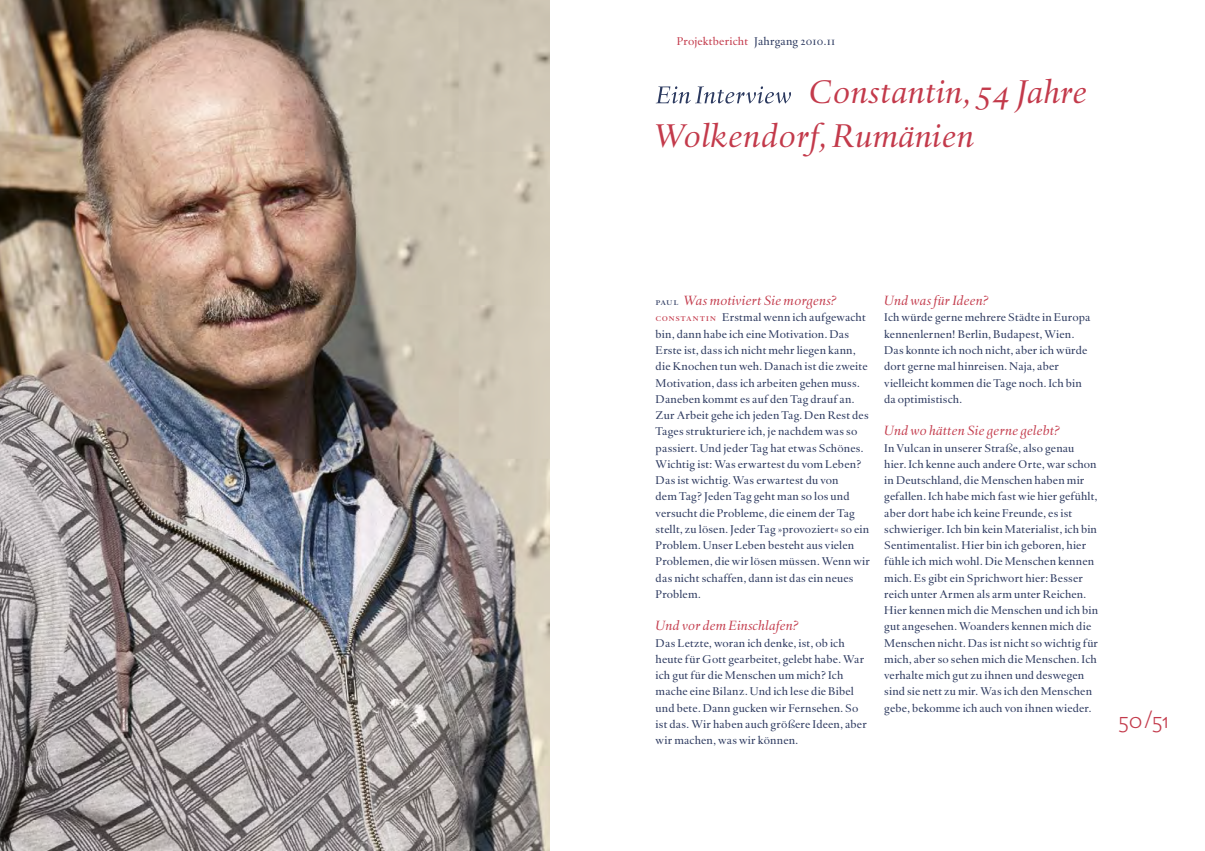
<style>
.page{position:relative;width:1205px;height:851px;background:#fff}
.page>*{position:absolute;margin:0;border:0;box-sizing:border-box;transform-origin:0 0}
.t1{font:italic 33.75px/43.8px "DTL Haarlemmer SD";letter-spacing:.02em;color:#c33a4b}
.t2{font:22.25px "DTL Nobel ST Light";color:#c33a4b}
.t3{font:italic 13.75px "DTL Haarlemmer SD";letter-spacing:.015em;color:#c33a4b}
.t4{font:11.5px/16.2px "DTL Haarlemmer SD";letter-spacing:.01em;color:#2c395f}
.s1{color:#c33a4b}
.s2{font-family:"DTL Haarlemmer D Caps";font-style:normal;font-size:10px;color:#2c395f}
.s3{font-family:"DTL Haarlemmer D Caps";font-size:10px;color:#c33a4b}
</style>
<div class="page">
<img style="left:0;top:0;width:549px;height:850px">
<svg style="left:656px;top:86px;width:68px;height:17px"></svg>
<p class="t4" style="left:677px;top:35px;width:160px"><span class="s1">Projektbericht</span> Jahrgang 2010.11</p>
<h1 class="t1" style="left:656px;top:75px;width:432px;text-indent:153px">Constantin, 54 Jahre<br>Wolkendorf, Rumänien</h1>
<p class="t3" style="left:656px;top:295px;width:183px"><span class="s2">paul</span> Was motiviert Sie morgens?</p>
<p class="t4" style="left:656px;top:311px;width:216px"><span class="s3">constantin</span> Erstmal wenn ich aufgewacht bin, dann habe ich eine Motivation. Das Erste ist, dass ich nicht mehr liegen kann, die Knochen tun weh. Danach ist die zweite Motivation, dass ich arbeiten gehen muss.<br>Daneben kommt es auf den Tag drauf an.<br>Zur Arbeit gehe ich jeden Tag. Den Rest des Tages strukturiere ich, je nachdem was so passiert. Und jeder Tag hat etwas Schönes.<br>Wichtig ist: Was erwartest du vom Leben?<br>Das ist wichtig. Was erwartest du von<br>dem Tag? Jeden Tag geht man so los und versucht die Probleme, die einem der Tag stellt, zu lösen. Jeder Tag »provoziert« so ein Problem. Unser Leben besteht aus vielen Problemen, die wir lösen müssen. Wenn wir das nicht schaffen, dann ist das ein neues Problem.</p>
<p class="t3" style="left:656px;top:620px;width:145px">Und vor dem Einschlafen?</p>
<p class="t4" style="left:656px;top:636px;width:213px">Das Letzte, woran ich denke, ist, ob ich heute für Gott gearbeitet, gelebt habe. War ich gut für die Menschen um mich? Ich mache eine Bilanz. Und ich lese die Bibel und bete. Dann gucken wir Fernsehen. So ist das. Wir haben auch größere Ideen, aber wir machen, was wir können.</p>
<p class="t3" style="left:884px;top:295px;width:106px">Und was für Ideen?</p>
<p class="t4" style="left:884px;top:311px;width:208px">Ich würde gerne mehrere Städte in Europa kennenlernen! Berlin, Budapest, Wien.<br>Das konnte ich noch nicht, aber ich würde dort gerne mal hinreisen. Naja, aber vielleicht kommen die Tage noch. Ich bin da optimistisch.</p>
<p class="t3" style="left:884px;top:425px;width:177px">Und wo hätten Sie gerne gelebt?</p>
<p class="t4" style="left:884px;top:441px;width:215px">In Vulcan in unserer Straße, also genau hier. Ich kenne auch andere Orte, war schon in Deutschland, die Menschen haben mir gefallen. Ich habe mich fast wie hier gefühlt, aber dort habe ich keine Freunde, es ist schwieriger. Ich bin kein Materialist, ich bin Sentimentalist. Hier bin ich geboren, hier fühle ich mich wohl. Die Menschen kennen mich. Es gibt ein Sprichwort hier: Besser reich unter Armen als arm unter Reichen.<br>Hier kennen mich die Menschen und ich bin gut angesehen. Woanders kennen mich die Menschen nicht. Das ist nicht so wichtig für mich, aber so sehen mich die Menschen. Ich verhalte mich gut zu ihnen und deswegen sind sie nett zu mir. Was ich den Menschen gebe, bekomme ich auch von ihnen wieder.</p>
<h2 class="t2" style="left:1118px;top:709px;width:52px">50 /51</h2>
</div>
